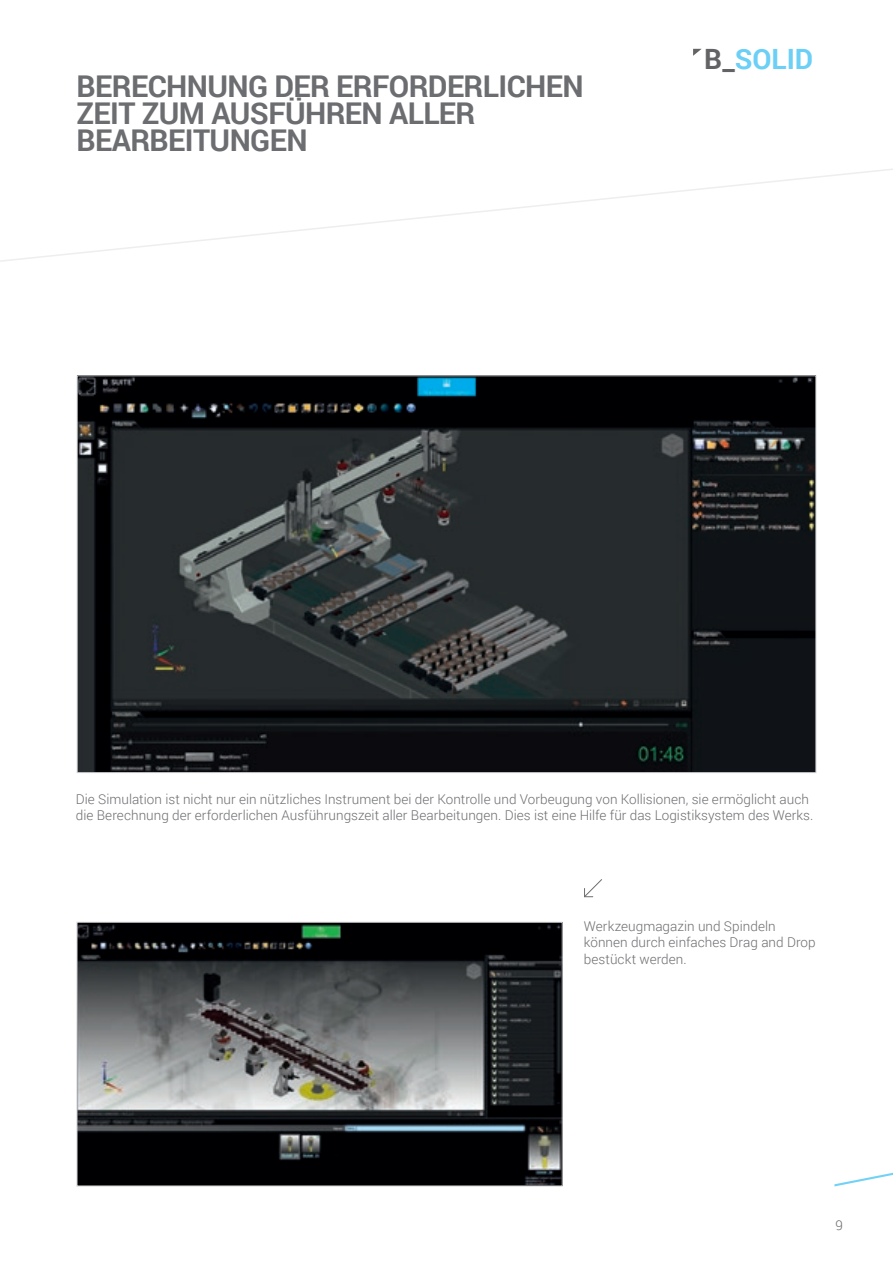
<style>
.page{position:relative;width:893px;height:1263px;background:#fff}
.page>*{position:absolute;margin:0;border:0;box-sizing:border-box;transform-origin:0 0}
.t1{font:700 30px/27px "Roboto";letter-spacing:-.02em;color:#6c6d70}
.t2{font:700 27.9px "Roboto";letter-spacing:-.005em;color:#6bcff6}
.t3{font:300 13.5px/16.2px "Roboto";letter-spacing:.005em;color:#6c6d70}
.s1{color:#636366}
</style>
<div class="page">
<img style="left:79px;top:377px;width:735px;height:394px">
<img style="left:79px;top:924px;width:482px;height:260px">
<div style="left:77px;top:922px;width:486px;height:264px;border:1px solid #c9cacc"></div>
<svg style="left:584px;top:879px;width:18px;height:19px"></svg>
<svg style="left:693px;top:49px;width:9px;height:7px"></svg>
<svg style="left:834px;top:1172px;width:59px;height:14px"></svg>
<p class="t1" style="left:77px;top:72px;width:509px">BERECHNUNG DER ERFORDERLICHEN<br>ZEIT ZUM AUSFÜHREN ALLER<br>BEARBEITUNGEN</p>
<p class="t2" style="left:704px;top:39px;width:110px"><span class="s1">B_</span>SOLID</p>
<p class="t3" style="left:76px;top:790px;width:739px">Die Simulation ist nicht nur ein nützliches Instrument bei der Kontrolle und Vorbeugung von Kollisionen, sie ermöglicht auch die Berechnung der erforderlichen Ausführungszeit aller Bearbeitungen. Dies ist eine Hilfe für das Logistiksystem des Werks.</p>
<p class="t3" style="left:584px;top:918px;width:233px">Werkzeugmagazin und Spindeln können durch einfaches Drag and Drop bestückt werden.</p>
<p class="t3" style="left:836px;top:1216px;width:9px">9</p>
</div>
